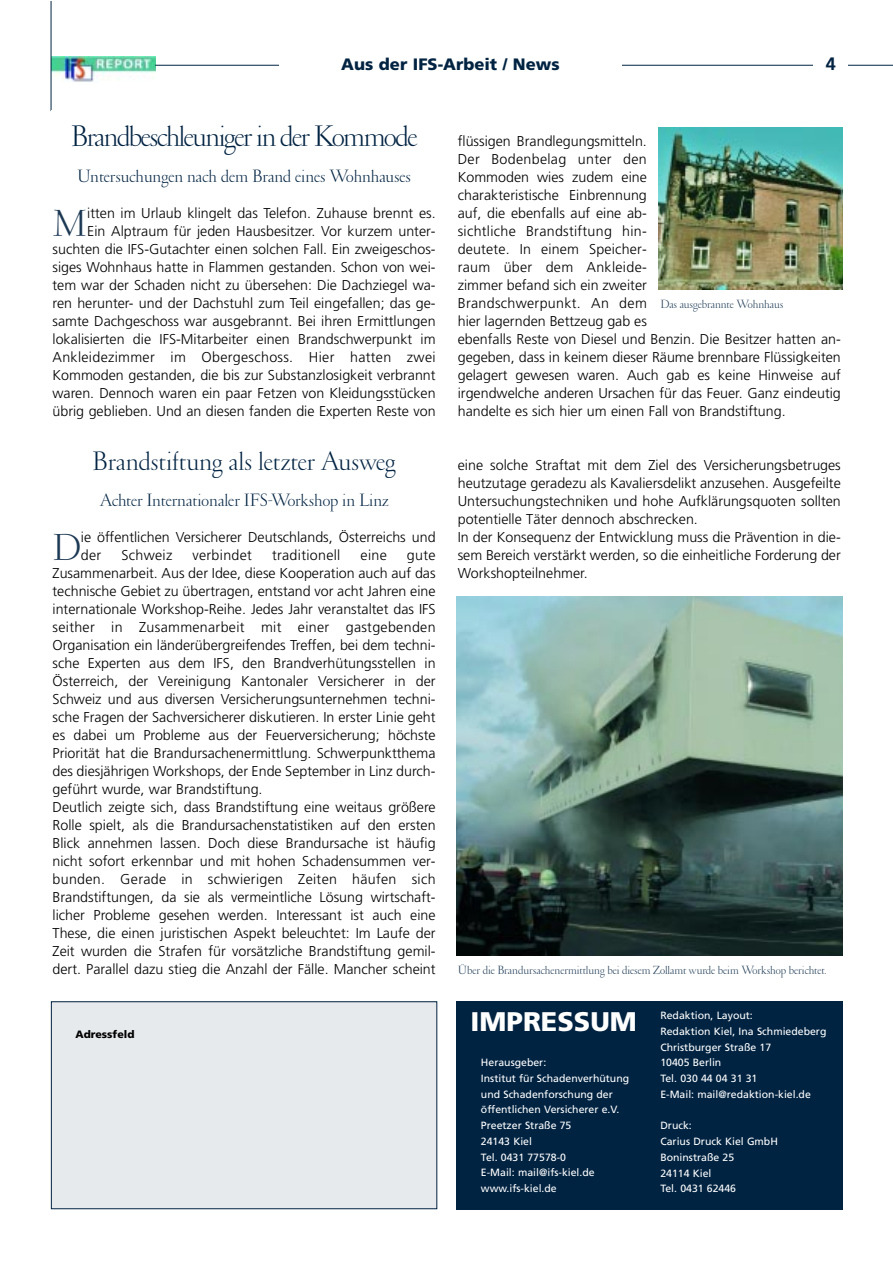
<style>
.page{position:relative;width:893px;height:1263px;background:#fff}
.page>*{position:absolute;margin:0;border:0;box-sizing:border-box;transform-origin:0 0}
.t1{font:300 37.95px "Garamond";color:#1c3954}
.t2{font:300 30px "Garamond";letter-spacing:-.045em;color:#002342}
.t3{font:300 27px "Garamond";color:#002342}
.t4{font:900 27px "Frutiger";color:#fff}
.t5{font:300 18px "Garamond";color:#002342}
.t6{font:700 18px "Frutiger";color:#002342}
.t7{font:900 16.5px "Frutiger";color:#002342}
.t8{font:300 14.25px/18px "Frutiger";color:#000}
.t9{font:300 14.25px "Frutiger";letter-spacing:.02em;color:#000}
.t10{font:300 12px "Garamond";color:#1c3954}
.t11{font:900 10.65px "Frutiger";color:#000}
.t12{font:10.5px/15.8px "Frutiger";color:#fff}
</style>
<div class="page">
<div style="left:456px;top:1001px;width:386px;height:208px;background:#002342"></div>
<div style="left:51px;top:1002px;width:386px;height:207px;background:#e7eaed"></div>
<div style="left:51px;top:1001px;width:386px;height:208px;border:1px solid #002342"></div>
<img style="left:52px;top:56px;width:104px;height:27px">
<hr style="left:155px;top:65px;width:737px;height:1px;background:#002342">
<div style="left:279px;top:56px;width:343px;height:21px;background:#fff"></div>
<div style="left:813px;top:55px;width:35px;height:27px;background:#fff"></div>
<hr style="left:51px;top:2px;width:1px;height:109px;background:#002342">
<div style="left:51px;top:110px;width:386px;height:47px;background:#fff"></div>
<img style="left:659px;top:128px;width:183px;height:162px">
<img style="left:456px;top:596px;width:386px;height:360px">
<p class="t7" style="left:341px;top:58px;width:220px">Aus der IFS-Arbeit / News</p>
<p class="t6" style="left:825px;top:57px;width:12px">4</p>
<h2 class="t2" style="left:71px;top:124px;width:348px">Brandbeschleuniger in der Kommode</h2>
<p class="t5" style="left:77px;top:169px;width:335px">Untersuchungen nach dem Brand eines Wohnhauses</p>
<p class="t8" style="left:53px;top:205px;width:384px;text-align:right">itten im Urlaub klingelt das Telefon. Zuhause brennt es.<br>Ein Alptraum für jeden Hausbesitzer. Vor kurzem unter&shy;suchten die IFS-Gutachter einen solchen Fall. Ein zweigeschos&shy;siges Wohnhaus hatte in Flammen gestanden. Schon von wei&shy;tem war der Schaden nicht zu übersehen: Die Dachziegel wa&shy;ren herunter- und der Dachstuhl zum Teil eingefallen; das ge&shy;samte Dachgeschoss war ausgebrannt. Bei ihren Ermittlungen lokalisierten die IFS-Mitarbeiter einen Brandschwerpunkt im Ankleidezimmer im Obergeschoss. Hier hatten zwei Kommoden gestanden, die bis zur Substanzlosigkeit verbrannt waren. Dennoch waren ein paar Fetzen von Kleidungsstücken übrig geblieben. Und an diesen fanden die Experten Reste von</p>
<h1 class="t1" style="left:53px;top:209px;width:36px">M</h1>
<h3 class="t3" style="left:92px;top:450px;width:305px">Brandstiftung als letzter Ausweg</h3>
<p class="t5" style="left:100px;top:493px;width:290px">Achter Internationaler IFS-Workshop in Linz</p>
<h1 class="t1" style="left:53px;top:533px;width:30px">D</h1>
<p class="t8" style="left:81px;top:529px;width:356px">ie öffentlichen Versicherer Deutschlands, Österreichs und der</p>
<p class="t9" style="left:121px;top:549px;width:52px">Schweiz</p>
<p class="t9" style="left:192px;top:549px;width:61px">verbindet</p>
<p class="t9" style="left:272px;top:549px;width:70px">traditionell</p>
<p class="t8" style="left:360px;top:547px;width:28px">eine</p>
<p class="t8" style="left:53px;top:547px;width:384px;text-indent:354px">gute Zusammenarbeit. Aus der Idee, diese Kooperation auch auf das technische Gebiet zu übertragen, entstand vor acht Jahren eine internationale Workshop-Reihe. Jedes Jahr veranstaltet das IFS seither in Zusammenarbeit mit einer gastgebenden Organisation ein länderübergreifendes Treffen, bei dem techni&shy;sche Experten aus dem IFS, den Brandverhütungsstellen in Österreich, der Vereinigung Kantonaler Versicherer in der Schweiz und aus diversen Versicherungsunternehmen techni&shy;sche Fragen der Sachversicherer diskutieren. In erster Linie geht es dabei um Probleme aus der Feuerversicherung; höchste Priorität hat die Brandursachenermittlung. Schwerpunktthema des diesjährigen Workshops, der Ende September in Linz durch&shy;geführt wurde, war Brandstiftung.<br>Deutlich zeigte sich, dass Brandstiftung eine weitaus größere Rolle spielt, als die Brandursachenstatistiken auf den ersten Blick annehmen lassen. Doch diese Brandursache ist häufig nicht sofort erkennbar und mit hohen Schadensummen ver&shy;bunden. Gerade in schwierigen Zeiten häufen sich Brandstiftungen, da sie als vermeintliche Lösung wirtschaft&shy;licher Probleme gesehen werden. Interessant ist auch eine These, die einen juristischen Aspekt beleuchtet: Im Laufe der Zeit wurden die Strafen für vorsätzliche Brandstiftung gemil&shy;dert. Parallel dazu stieg die Anzahl der Fälle. Mancher scheint</p>
<p class="t11" style="left:76px;top:1030px;width:60px">Adressfeld</p>
<p class="t8" style="left:458px;top:133px;width:384px">flüssigen Brandlegungsmitteln.<br>Der Bodenbelag unter den<br>Kommoden wies zudem eine<br>charakteristische Einbrennung<br>auf, die ebenfalls auf eine ab-<br>sichtliche Brandstiftung hin-<br>deutete. In einem Speicher-<br>raum über dem Ankleide-<br>zimmer befand sich ein zweiter<br>Brandschwerpunkt. An dem<br>hier lagernden Bettzeug gab es<br>ebenfalls Reste von Diesel und Benzin. Die Besitzer hatten an&shy;gegeben, dass in keinem dieser Räume brennbare Flüssigkeiten gelagert gewesen waren. Auch gab es keine Hinweise auf irgendwelche anderen Ursachen für das Feuer. Ganz eindeutig handelte es sich hier um einen Fall von Brandstiftung.</p>
<p class="t10" style="left:660px;top:299px;width:124px">Das ausgebrannte Wohnhaus</p>
<p class="t8" style="left:458px;top:457px;width:384px">eine solche Straftat mit dem Ziel des Versicherungsbetruges heutzutage geradezu als Kavaliersdelikt anzusehen. Ausgefeilte Untersuchungstechniken und hohe Aufklärungsquoten sollten potentielle Täter dennoch abschrecken.<br>In der Konsequenz der Entwicklung muss die Prävention in die&shy;sem Bereich verstärkt werden, so die einheitliche Forderung der Workshopteilnehmer.</p>
<p class="t10" style="left:458px;top:965px;width:370px">Über die Brandursachenermittlung bei diesem Zollamt wurde beim Workshop berichtet.</p>
<h3 class="t4" style="left:470px;top:1011px;width:168px">IMPRESSUM</h3>
<p class="t12" style="left:481px;top:1055px;width:150px">Herausgeber:<br>Institut für Schadenverhütung und Schadenforschung der öffentlichen Versicherer e.V.<br>Preetzer Straße 75<br>24143 Kiel<br>Tel. 0431 77578-0<br>E-Mail: mail@ifs-kiel.de www.ifs-kiel.de</p>
<p class="t12" style="left:660px;top:1008px;width:167px">Redaktion, Layout:<br>Redaktion Kiel, Ina Schmiedeberg<br>Christburger Straße 17<br>10405 Berlin<br>Tel. 030 44 04 31 31<br>E-Mail: mail@redaktion-kiel.de</p>
<p class="t12" style="left:660px;top:1119px;width:119px">Druck:<br>Carius Druck Kiel GmbH<br>Boninstraße 25<br>24114 Kiel<br>Tel. 0431 62446</p>
</div>
